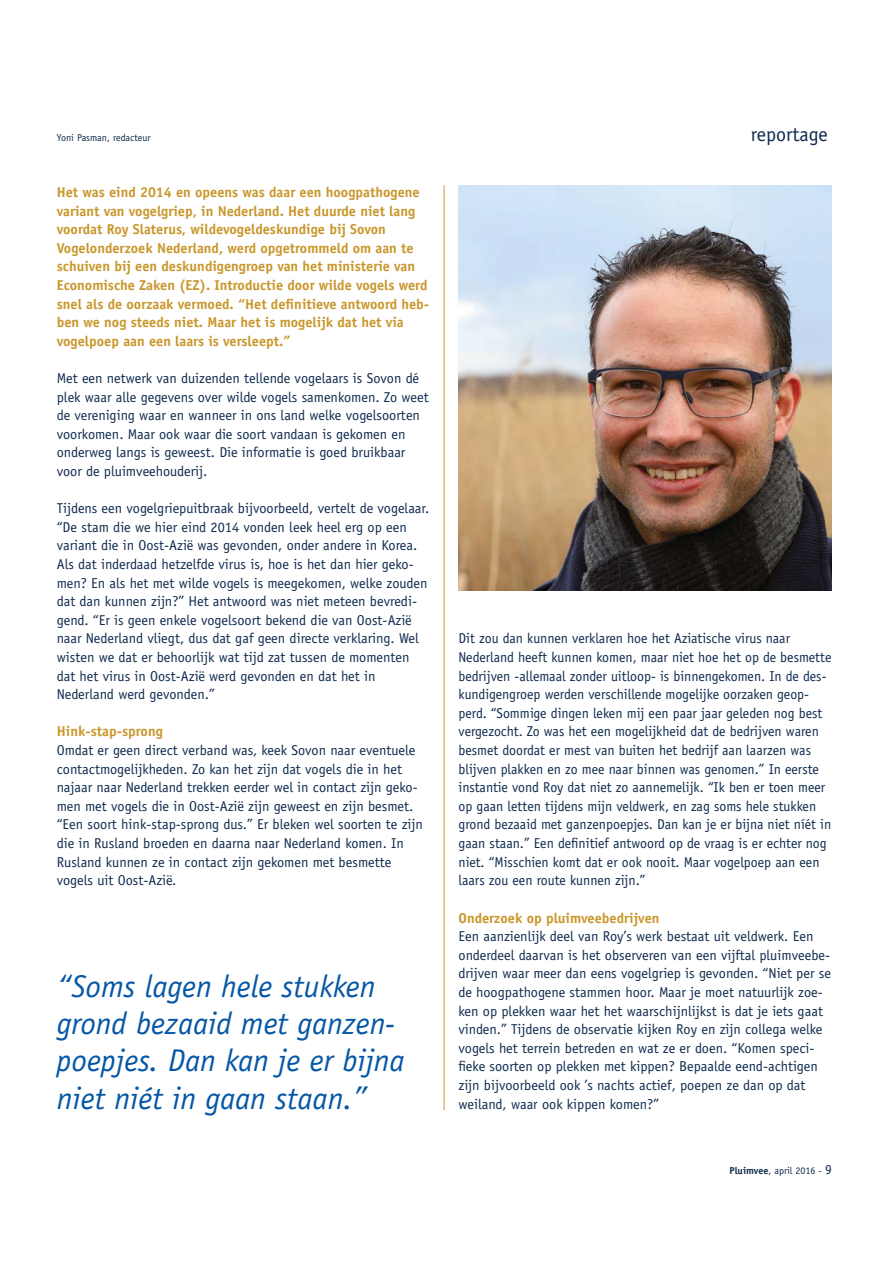
<style>
.page{position:relative;width:893px;height:1263px;background:#fff}
.page>*{position:absolute;margin:0;border:0;box-sizing:border-box;transform-origin:0 0}
.t1{font:italic 31.5px/37.2px "Officina Sans Std";color:#0557a6}
.t2{font:20.1px "Officina Sans Std";color:#102b4e}
.t3{font:14.25px/18.6px "Officina Sans Std";color:#102b4e}
.t4{font:700 14.25px/18.6px "Officina Sans Std";color:#c9972c}
.t5{font:10.05px "Officina Sans Std";color:#102b4e}
.s1{font-weight:700}
.s2{font-size:13.65px}
</style>
<div class="page">
<hr style="left:444px;top:185px;width:1px;height:925px;background:#c9972c">
<img style="left:458px;top:185px;width:374px;height:406px">
<p class="t5" style="left:57px;top:134px;width:95px">Yoni Pasman, redacteur</p>
<h2 class="t2" style="left:751px;top:127px;width:78px">reportage</h2>
<p class="t4" style="left:57px;top:184px;width:374px">Het was eind 2014 en opeens was daar een hoogpathogene variant van vogelgriep, in Nederland. Het duurde niet lang voordat Roy Slaterus, wildevogeldeskundige bij Sovon Vogelonderzoek Nederland, werd opgetrommeld om aan te schuiven bij een deskundigengroep van het ministerie van Economische Zaken (EZ). Introductie door wilde vogels werd snel als de oorzaak vermoed. “Het definitieve antwoord heb&shy;ben we nog steeds niet. Maar het is mogelijk dat het via vogelpoep aan een laars is versleept.”</p>
<p class="t3" style="left:57px;top:370px;width:373px">Met een netwerk van duizenden tellende vogelaars is Sovon dé plek waar alle gegevens over wilde vogels samenkomen. Zo weet de vereniging waar en wanneer in ons land welke vogelsoorten voorkomen. Maar ook waar die soort vandaan is gekomen en onderweg langs is geweest. Die informatie is goed bruikbaar voor de pluimveehouderij.</p>
<p class="t3" style="left:57px;top:500px;width:374px">Tijdens een vogelgriepuitbraak bijvoorbeeld, vertelt de vogelaar. “De stam die we hier eind 2014 vonden leek heel erg op een variant die in Oost-Azië was gevonden, onder andere in Korea.<br>Als dat inderdaad hetzelfde virus is, hoe is het dan hier geko&shy;men? En als het met wilde vogels is meegekomen, welke zouden dat dan kunnen zijn?” Het antwoord was niet meteen bevredi&shy;gend. “Er is geen enkele vogelsoort bekend die van Oost-Azië naar Nederland vliegt, dus dat gaf geen directe verklaring. Wel wisten we dat er behoorlijk wat tijd zat tussen de momenten dat het virus in Oost-Azië werd gevonden en dat het in Nederland werd gevonden.”</p>
<p class="t4" style="left:57px;top:723px;width:108px">Hink-stap-sprong</p>
<p class="t3" style="left:57px;top:742px;width:368px">Omdat er geen direct verband was, keek Sovon naar eventuele contactmogelijkheden. Zo kan het zijn dat vogels die in het najaar naar Nederland trekken eerder wel in contact zijn geko&shy;men met vogels die in Oost-Azië zijn geweest en zijn besmet. “Een soort hink-stap-sprong dus.” Er bleken wel soorten te zijn die in Rusland broeden en daarna naar Nederland komen. In Rusland kunnen ze in contact zijn gekomen met besmette vogels uit Oost-Azië.</p>
<h1 class="t1" style="left:57px;top:970px;width:349px">“Soms lagen hele stukken grond bezaaid met ganzen&shy;poepjes. Dan kan je er bijna niet niét in gaan staan.”</h1>
<p class="t3" style="left:458px;top:630px;width:374px">Dit zou dan kunnen verklaren hoe het Aziatische virus naar Nederland heeft kunnen komen, maar niet hoe het op de besmette bedrijven -allemaal zonder uitloop- is binnengekomen. In de des&shy;kundigengroep werden verschillende mogelijke oorzaken geop&shy;perd. “Sommige dingen leken mij een paar jaar geleden nog best vergezocht. Zo was het een mogelijkheid dat de bedrijven waren besmet doordat er mest van buiten het bedrijf aan laarzen was blijven plakken en zo mee naar binnen was genomen.” In eerste instantie vond Roy dat niet zo aannemelijk. “Ik ben er toen meer op gaan letten tijdens mijn veldwerk, en zag soms hele stukken grond bezaaid met ganzenpoepjes. Dan kan je er bijna niet níét in gaan staan.” Een definitief antwoord op de vraag is er echter nog niet. “Misschien komt dat er ook nooit. Maar vogelpoep aan een laars zou een route kunnen zijn.”</p>
<p class="t4" style="left:458px;top:909px;width:202px">Onderzoek op pluimveebedrijven</p>
<p class="t3" style="left:458px;top:928px;width:374px">Een aanzienlijk deel van Roy’s werk bestaat uit veldwerk. Een onderdeel daarvan is het observeren van een vijftal pluimveebe&shy;drijven waar meer dan eens vogelgriep is gevonden. “Niet per se de hoogpathogene stammen hoor. Maar je moet natuurlijk zoe&shy;ken op plekken waar het het waarschijnlijkst is dat je iets gaat vinden.” Tijdens de observatie kijken Roy en zijn collega welke vogels het terrein betreden en wat ze er doen. “Komen speci&shy;fieke soorten op plekken met kippen? Bepaalde eend-achtigen zijn bijvoorbeeld ook ’s nachts actief, poepen ze dan op dat weiland, waar ook kippen komen?”</p>
<p class="t5" style="left:729px;top:1167px;width:104px"><span class="s1">Pluimvee</span>, april 2016 - <span class="s2">9</span></p>
</div>
